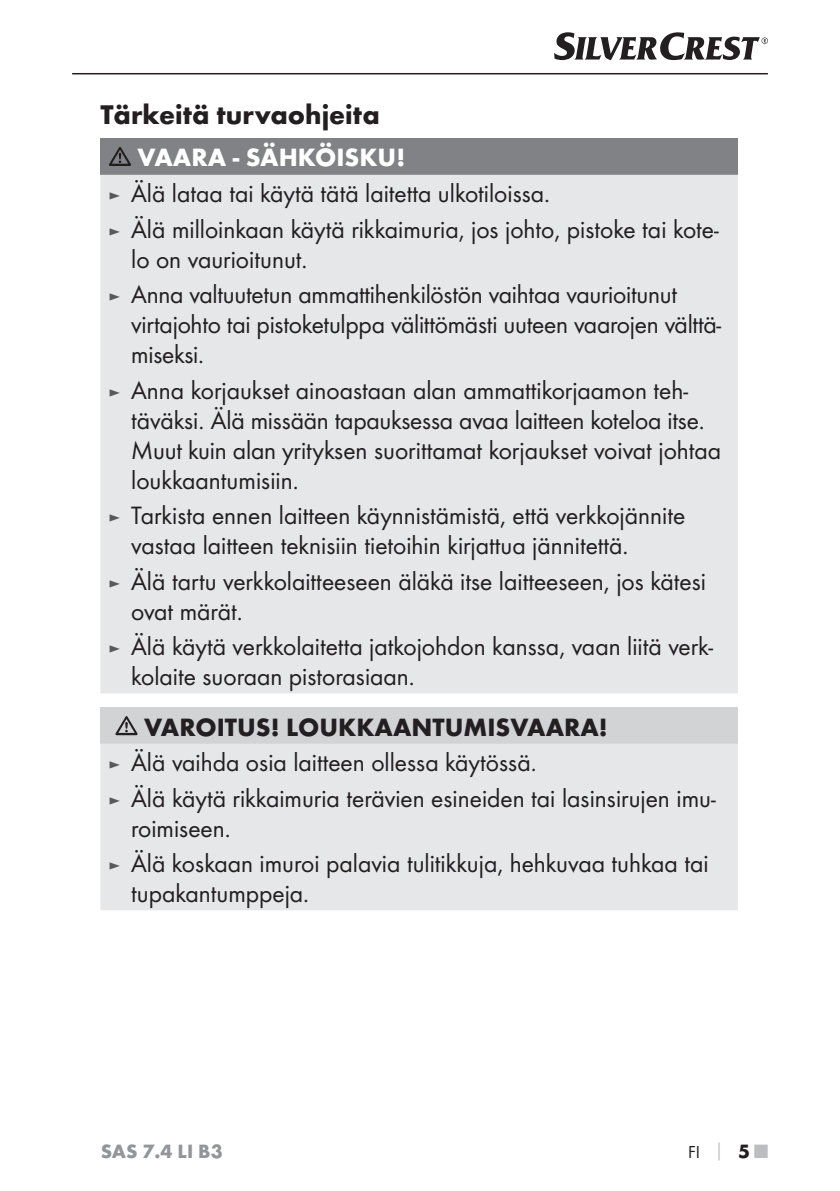
<style>
.page{position:relative;width:840px;height:1191px;background:#fff}
.page>*{position:absolute;margin:0;border:0;box-sizing:border-box;transform-origin:0 0}
.t1{font:700 28px "Futura";color:#231f20}
.t2{font:26px/30px "Futura Boo";color:#231f20}
.t3{font:700 26px "Futura";color:#231f20}
.t4{font:700 26px "Futura";color:#fff}
.t5{font:700 20px "Futura";color:#939598}
.t6{font:18px "Futura Boo";color:#231f20}
.s1{font-size:18px;color:#58595b}
.s2{font-family:"Futura";font-weight:700;color:#bbbdc0}
.s3{font-family:"Futura";font-weight:700;font-size:20px}
.s4{font-family:"Futura";font-weight:700;font-size:20px;color:#bbbdc0}
</style>
<div class="page">
<hr style="left:72px;top:73px;width:695px;height:1px;background:#231f20">
<svg style="left:554px;top:32px;width:213px;height:28px"></svg>
<div style="left:100px;top:138px;width:637px;height:37px;background:#808285"></div>
<div style="left:100px;top:175px;width:637px;height:518px;background:#e6e7e8"></div>
<svg style="left:109px;top:147px;width:22px;height:19px"></svg>
<div style="left:100px;top:707px;width:637px;height:36px;background:#d1d3d4"></div>
<div style="left:100px;top:743px;width:637px;height:167px;background:#e6e7e8"></div>
<svg style="left:115px;top:716px;width:22px;height:19px"></svg>
<p class="t1" style="left:100px;top:104px;width:280px">Tärkeitä turvaohjeita</p>
<p class="t4" style="left:137px;top:147px;width:269px">VAARA - SÄHKÖISKU!</p>
<p class="t2" style="left:108px;top:177px;width:611px;line-height:35.6px"><span class="s1">►</span> Älä lataa tai käytä tätä laitetta ulkotiloissa.<br><span class="s1">►</span> Älä milloinkaan käytä rikkaimuria, jos johto, pistoke tai kote-</p>
<p class="t2" style="left:108px;top:243px;width:570px;line-height:35.4px;text-indent:23px">lo on vaurioitunut.<br><span class="s1">►</span> Anna valtuutetun ammattihenkilöstön vaihtaa vaurioitunut</p>
<p class="t2" style="left:131px;top:311px;width:591px">virtajohto tai pistoketulppa välittömästi uuteen vaarojen välttä&shy;miseksi.</p>
<p class="t2" style="left:131px;top:376px;width:591px;text-indent:-23px"><span class="s1">►</span> Anna korjaukset ainoastaan alan ammattikorjaamon teh&shy;täväksi. Älä missään tapauksessa avaa laitteen koteloa itse.<br>Muut kuin alan yrityksen suorittamat korjaukset voivat johtaa loukkaantumisiin.</p>
<p class="t2" style="left:131px;top:502px;width:555px;text-indent:-23px"><span class="s1">►</span> Tarkista ennen laitteen käynnistämistä, että verkkojännite vastaa laitteen teknisiin tietoihin kirjattua jännitettä.</p>
<p class="t2" style="left:131px;top:567px;width:576px;text-indent:-23px"><span class="s1">►</span> Älä tartu verkkolaitteeseen äläkä itse laitteeseen, jos kätesi ovat märät.</p>
<p class="t2" style="left:131px;top:633px;width:583px;text-indent:-23px"><span class="s1">►</span> Älä käytä verkkolaitetta jatkojohdon kanssa, vaan liitä verk&shy;kolaite suoraan pistorasiaan.</p>
<p class="t3" style="left:144px;top:717px;width:465px">VAROITUS! LOUKKAANTUMISVAARA!</p>
<p class="t2" style="left:108px;top:746px;width:608px;line-height:35.6px"><span class="s1">►</span> Älä vaihda osia laitteen ollessa käytössä.<br><span class="s1">►</span> Älä käytä rikkaimuria terävien esineiden tai lasinsirujen imu-</p>
<p class="t2" style="left:108px;top:811px;width:601px;line-height:35.4px;text-indent:23px">roimiseen.<br><span class="s1">►</span> Älä koskaan imuroi palavia tulitikkuja, hehkuvaa tuhkaa tai</p>
<p class="t2" style="left:131px;top:880px;width:179px">tupakantumppeja.</p>
<p class="t5" style="left:101px;top:1143px;width:123px">SAS 7.4 LI B3</p>
<p class="t6" style="left:687px;top:1143px;width:81px">FI <span class="s2">│</span> <span class="s3">5</span><span class="s4">■</span></p>
</div>
